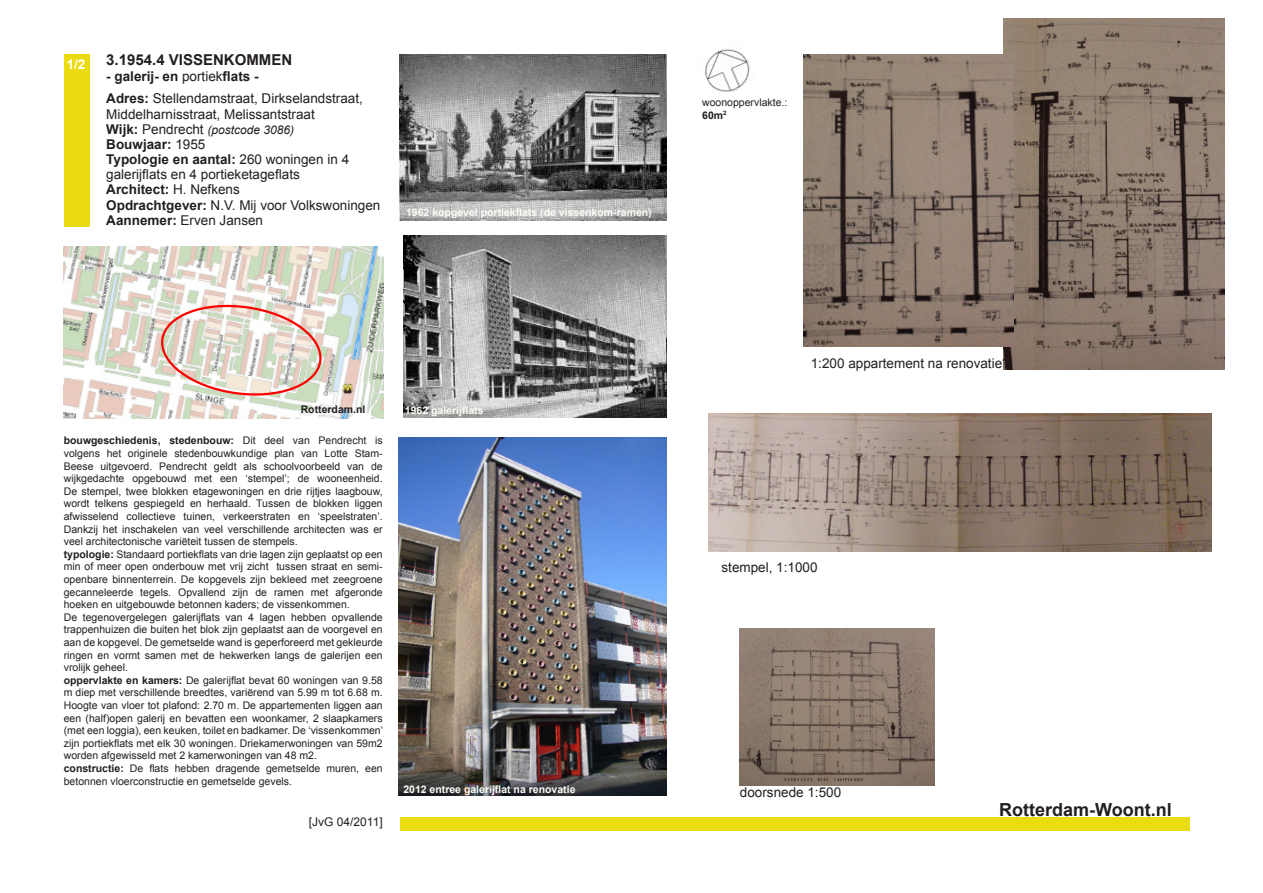
<style>
.page{position:relative;width:1263px;height:893px;background:#fff}
.page>*{position:absolute;margin:0;border:0;box-sizing:border-box;transform-origin:0 0}
.t1{font:700 18px "Arial";color:#231f20}
.t2{font:700 15px "Arial";color:#231f20}
.t3{font:13.5px/16.2px "Arial";color:#231f20}
.t4{font:700 13.5px "Arial";color:#231f20}
.t5{font:700 13.5px "Arial";color:#fff}
.t6{font:italic 12px "Arial";color:#231f20}
.t7{font:12px "Arial";color:#231f20}
.t8{font:10.5px/12.6px "Arial";color:#231f20;text-align:justify}
.t9{font:700 10.5px "Arial";color:#fefbf6}
.t10{font:700 10.5px "Arial";color:#231f20}
.s1{font-weight:400}
.s2{font-weight:700}
.s3{font-weight:700;font-style:normal;font-size:13.5px}
.s4{font-style:normal;font-size:13.5px}
</style>
<div class="page">
<img style="left:1003px;top:18px;width:222px;height:352px">
<img style="left:403px;top:235px;width:264px;height:183px">
<img style="left:400px;top:54px;width:267px;height:167px">
<img style="left:64px;top:247px;width:319px;height:171px">
<div style="left:64px;top:54px;width:25px;height:173px;background:#ebdc12"></div>
<div style="left:400px;top:817px;width:789px;height:14px;background:#ebdc12"></div>
<img style="left:704px;top:49px;width:46px;height:43px">
<svg style="left:157px;top:299px;width:166px;height:103px"></svg>
<img style="left:804px;top:55px;width:210px;height:292px">
<img style="left:739px;top:629px;width:195px;height:156px">
<img style="left:708px;top:414px;width:504px;height:137px">
<img style="left:399px;top:438px;width:268px;height:357px">
<p class="t5" style="left:67px;top:56px;width:20px">1/2</p>
<p class="t2" style="left:106px;top:51px;width:187px">3.1954.4 VISSENKOMMEN</p>
<p class="t4" style="left:106px;top:69px;width:154px">- galerij- en <span class="s1">portiek</span>flats -</p>
<p class="t3" style="left:106px;top:90px;width:258px"><span class="s2">Adres:</span> Stellendamstraat, Dirkselandstraat,<br>Middelharnisstraat, Melissantstraat</p>
<p class="t6" style="left:106px;top:123px;width:189px"><span class="s3">Wijk:</span> <span class="s4">Pendrecht</span> (postcode 3086)</p>
<p class="t4" style="left:106px;top:136px;width:101px">Bouwjaar: <span class="s1">1955</span></p>
<p class="t3" style="left:106px;top:152px;width:244px;line-height:15px"><span class="s2">Typologie en aantal:</span> 260 woningen in 4 galerijflats en 4 portieketageflats</p>
<p class="t4" style="left:106px;top:181px;width:135px">Architect: <span class="s1">H. Nefkens</span></p>
<p class="t3" style="left:106px;top:197px;width:276px"><span class="s2">Opdrachtgever:</span> N.V. Mij voor Volkswoningen</p>
<p class="t3" style="left:106px;top:212px;width:158px"><span class="s2">Aannemer:</span> Erven Jansen</p>
<p class="t9" style="left:406px;top:206px;width:247px">1962 kopgevel portiekflats (de vissenkom-ramen)</p>
<p class="t8" style="left:702px;top:96px;width:87px">woonoppervlakte.:</p>
<p class="t10" style="left:702px;top:109px;width:26px">60m<sup>2</sup></p>
<p class="t10" style="left:301px;top:404px;width:66px">Rotterdam.nl</p>
<p class="t8" style="left:64px;top:434px;width:320px"><span class="s2">bouwgeschiedenis, stedenbouw:</span> Dit deel van Pendrecht is volgens het originele stedenbouwkundige plan van Lotte Stam-Beese uitgevoerd. Pendrecht geldt als schoolvoorbeeld van de wijkgedachte opgebouwd met een ‘stempel’; de wooneenheid.<br>De stempel, twee blokken etagewoningen en drie rijtjes laagbouw, wordt telkens gespiegeld en herhaald. Tussen de blokken liggen afwisselend collectieve tuinen, verkeerstraten en ‘speelstraten’.<br>Dankzij het inschakelen van veel verschillende architecten was er veel architectonische variëteit tussen de stempels.</p>
<p class="t8" style="left:64px;top:548px;width:320px"><span class="s2">typologie:</span> Standaard portiekflats van drie lagen zijn geplaatst op een min of meer open onderbouw met vrij zicht tussen straat en semi&shy;openbare binnenterrein. De kopgevels zijn bekleed met zeegroene gecanneleerde tegels. Opvallend zijn de ramen met afgeronde hoeken en uitgebouwde betonnen kaders; de vissenkommen.</p>
<p class="t8" style="left:64px;top:611px;width:320px">De tegenovergelegen galerijflats van 4 lagen hebben opvallende trappenhuizen die buiten het blok zijn geplaatst aan de voorgevel en aan de kopgevel. De gemetselde wand is geperforeerd met gekleurde ringen en vormt samen met de hekwerken langs de galerijen een vrolijk geheel.</p>
<p class="t8" style="left:64px;top:674px;width:321px"><span class="s2">oppervlakte en kamers:</span> De galerijflat bevat 60 woningen van 9.58 m diep met verschillende breedtes, variërend van 5.99 m tot 6.68 m.<br>Hoogte van vloer tot plafond: 2.70 m. De appartementen liggen aan een (half)open galerij en bevatten een woonkamer, 2 slaapkamers (met een loggia), een keuken, toilet en badkamer. De ‘vissenkommen’ zijn portiekflats met elk 30 woningen. Driekamerwoningen van 59m2 worden afgewisseld met 2 kamerwoningen van 48 m2.</p>
<p class="t8" style="left:64px;top:762px;width:320px"><span class="s2">constructie:</span> De flats hebben dragende gemetselde muren, een betonnen vloerconstructie en gemetselde gevels.</p>
<p class="t7" style="left:309px;top:815px;width:75px">[JvG 04/2011]</p>
<p class="t9" style="left:405px;top:404px;width:80px">1962 galerijflats</p>
<p class="t9" style="left:403px;top:783px;width:174px">2012 entree galerijflat na renovatie</p>
<p class="t3" style="left:811px;top:355px;width:200px">1:200 appartement na renovatie?</p>
<p class="t3" style="left:721px;top:559px;width:98px">stempel, 1:1000</p>
<p class="t3" style="left:740px;top:784px;width:103px">doorsnede 1:500</p>
<p class="t1" style="left:999px;top:799px;width:174px">Rotterdam-Woont.nl</p>
</div>
